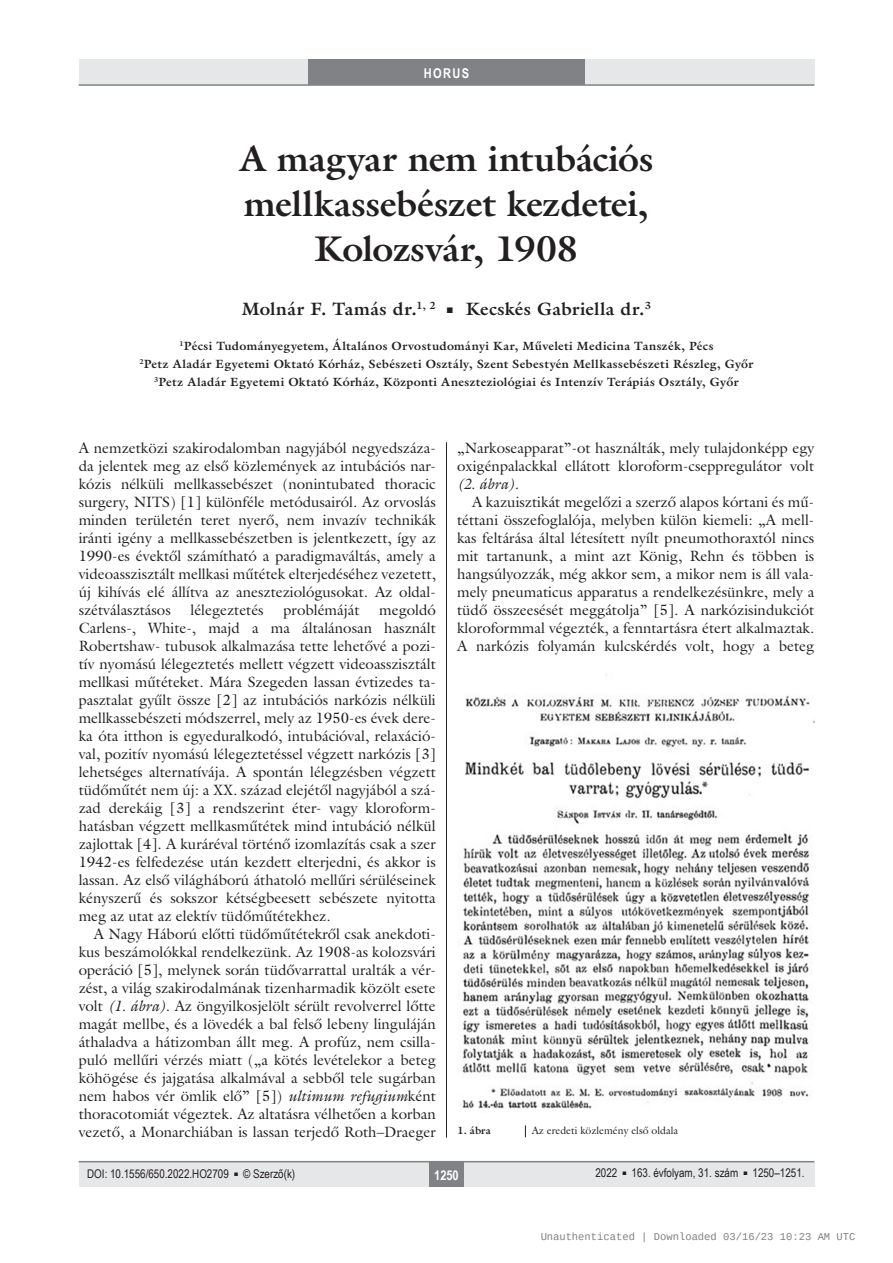
<style>
.page{position:relative;width:893px;height:1263px;background:#fff}
.page>*{position:absolute;margin:0;border:0;box-sizing:border-box;transform-origin:0 0}
.főcím{font:700 36px/45px "Galliard Reg";letter-spacing:-.005em;color:#231f20;text-align:center}
.szerzők{font:700 18px "Galliard Reg";letter-spacing:.02em;color:#231f20}
.Body_tompa{font:15px/18px "Galliard Reg";color:#231f20;text-align:justify}
.Body_Text{font:15px/18px "Galliard Reg";color:#231f20;text-align:justify}
.rovatcim_jo{font:700 13.5px "Arial Narrow";letter-spacing:.1em;color:#fff}
.oldalszam{font:700 13.5px "Arial Narrow";color:#fff}
.szerzők2{font:700 12px/18px "Galliard Reg";letter-spacing:.035em;color:#231f20;text-align:center}
.pagina{font:12px "Arial Narrow";color:#231f20}
.t1{font:10.5px "Liberation Mono";color:rgb(0 0 0/.5)}
.kepalairas2{font:10.5px "Galliard Reg";color:#231f20}
.kepalairas1{font:700 10.5px "Galliard Reg";color:#231f20}
.s1{font-family:"Arial Narrow";font-size:12px}
.s2{font-style:italic}
</style>
<div class="page">
<div style="left:79px;top:1161px;width:735px;height:25px;background:#e6e7e9"></div>
<div style="left:429px;top:1161px;width:34px;height:25px;background:#808285"></div>
<hr style="left:79px;top:1161px;width:735px;height:1px;background:#808285">
<div style="left:79px;top:60px;width:735px;height:25px;background:#e6e7e9"></div>
<div style="left:308px;top:60px;width:277px;height:25px;background:#808285"></div>
<hr style="left:79px;top:84px;width:735px;height:2px;background:#808285">
<img style="left:462px;top:674px;width:352px;height:435px">
<svg style="left:525px;top:1125px;width:1px;height:12px"></svg>
<hr style="left:446px;top:442px;width:1px;height:695px;background:#231f20">
<p class="rovatcim_jo" style="left:424px;top:63px;width:47px">HORUS</p>
<p class="főcím" style="left:240px;top:135px;width:415px">A magyar nem intubációs mellkassebészet kezdetei,<br>Kolozsvár, 1908</p>
<p class="szerzők" style="left:242px;top:297px;width:411px">Molnár F. Tamás dr.<sup>1,</sup> <sup>2</sup> <span class="s1">■</span> Kecskés Gabriella dr.<sup>3</sup></p>
<p class="szerzők2" style="left:139px;top:336px;width:616px"><sup>1</sup>Pécsi Tudományegyetem, Általános Orvostudományi Kar, Műveleti Medicina Tanszék, Pécs<br><sup>2</sup>Petz Aladár Egyetemi Oktató Kórház, Sebészeti Osztály, Szent Sebestyén Mellkassebészeti Részleg, Győr<br><sup>3</sup>Petz Aladár Egyetemi Oktató Kórház, Központi Aneszteziológiai és Intenzív Terápiás Osztály, Győr</p>
<p class="Body_tompa" style="left:79px;top:439px;width:359px">A nemzetközi szakirodalomban nagyjából negyedszáza&shy;da jelentek meg az első közlemények az intubációs nar&shy;kózis nélküli mellkassebészet (nonintubated thoracic surgery, NITS) [1] különféle metódusairól. Az orvoslás minden területén teret nyerő, nem invazív technikák iránti igény a mellkassebészetben is jelentkezett, így az 1990-es évektől számítható a paradigmaváltás, amely a videoasszisztált mellkasi műtétek elterjedéséhez vezetett, új kihívás elé állítva az aneszteziológusokat. Az oldal&shy;szétválasztásos</p>
<p class="Body_tompa" style="left:79px;top:601px;width:359px;text-align:left;text-indent:300px">megoldó Carlens-, White-, majd a ma általánosan használt Robertshaw- tubusok alkalmazása tette lehetővé a pozi&shy;tív nyomású lélegeztetés mellett végzett videoasszisztált mellkasi műtéteket. Mára Szegeden lassan évtizedes ta&shy;pasztalat gyűlt össze [2] az intubációs narkózis nélküli mellkassebészeti módszerrel, mely az 1950-es évek dere&shy;ka óta itthon is egyeduralkodó, intubációval, relaxáció&shy;val, pozitív nyomású lélegeztetéssel végzett narkózis [3] lehetséges alternatívája. A spontán lélegzésben végzett tüdőműtét nem új: a XX. század elejétől nagyjából a szá&shy;zad derekáig [3] a rendszerint éter- vagy kloroform&shy;hatásban végzett mellkasműtétek mind intubáció nélkül zajlottak [4]. A kuráréval történő izomlazítás csak a szer 1942-es felfedezése után kezdett elterjedni, és akkor is lassan. Az első világháború áthatoló mellűri sérüléseinek kényszerű és sokszor kétségbeesett sebészete nyitotta meg az utat az elektív tüdőműtétekhez.</p>
<p class="Body_Text" style="left:79px;top:925px;width:359px;text-align:left;text-indent:15px">A Nagy Háború előtti tüdőműtétekről csak anekdoti&shy;kus beszámolókkal rendelkezünk. Az 1908-as kolozsvári operáció [5], melynek során tüdővarrattal uralták a vér&shy;zést, a világ szakirodalmának tizenharmadik közölt esete volt <span class="s2">(1. ábra)</span>. Az öngyilkosjelölt sérült revolverrel lőtte magát mellbe, és a lövedék a bal felső lebeny linguláján áthaladva a hátizomban állt meg. A profúz, nem csilla&shy;puló mellűri vérzés miatt („a kötés levételekor a beteg köhögése és jajgatása alkalmával a sebből tele sugárban nem habos vér ömlik elő” [5]) <span class="s2">ultimum refugium</span>ként thoracotomiát végeztek. Az altatásra vélhetően a korban vezető, a Monarchiában is lassan terjedő Roth–Draeger</p>
<p class="Body_tompa" style="left:190px;top:601px;width:75px">lélegeztetés</p>
<p class="Body_tompa" style="left:283px;top:601px;width:78px">problémáját</p>
<p class="Body_Text" style="left:457px;top:439px;width:359px">„Narkoseapparat”-ot használták, mely tulajdonképp egy oxigénpalackkal ellátott kloroform-cseppregulátor volt <span class="s2">(2. ábra)</span>.</p>
<p class="Body_Text" style="left:457px;top:493px;width:359px;text-indent:15px">A kazuisztikát megelőzi a szerző alapos kórtani és mű&shy;téttani összefoglalója, melyben külön kiemeli: „A mell&shy;kas feltárása által létesített nyílt pneumothoraxtól nincs mit tartanunk, a mint azt König, Rehn és többen is hangsúlyozzák, még akkor sem, a mikor nem is áll vala&shy;mely pneumaticus apparatus a rendelkezésünkre, mely a tüdő összeesését meggátolja” [5]. A narkózisindukciót kloroformmal végezték, a fenntartásra étert alkalmaztak.<br>A narkózis folyamán kulcskérdés volt, hogy a beteg</p>
<p class="kepalairas1" style="left:457px;top:1123px;width:35px">1. ábra</p>
<p class="kepalairas2" style="left:532px;top:1124px;width:148px">Az eredeti közlemény első oldala</p>
<p class="pagina" style="left:87px;top:1165px;width:210px">DOI: 10.1556/650.2022.HO2709 <sup>■</sup> © Szerző(k)</p>
<p class="oldalszam" style="left:434px;top:1165px;width:26px">1250</p>
<p class="pagina" style="left:595px;top:1164px;width:211px">2022 <sup>■</sup> 163. évfolyam, 31. szám <sup>■</sup> 1250–1251.</p>
<p class="t1" style="left:540px;top:1232px;width:316px">Unauthenticated | Downloaded 03/16/23 10:23 AM UTC</p>
</div>
